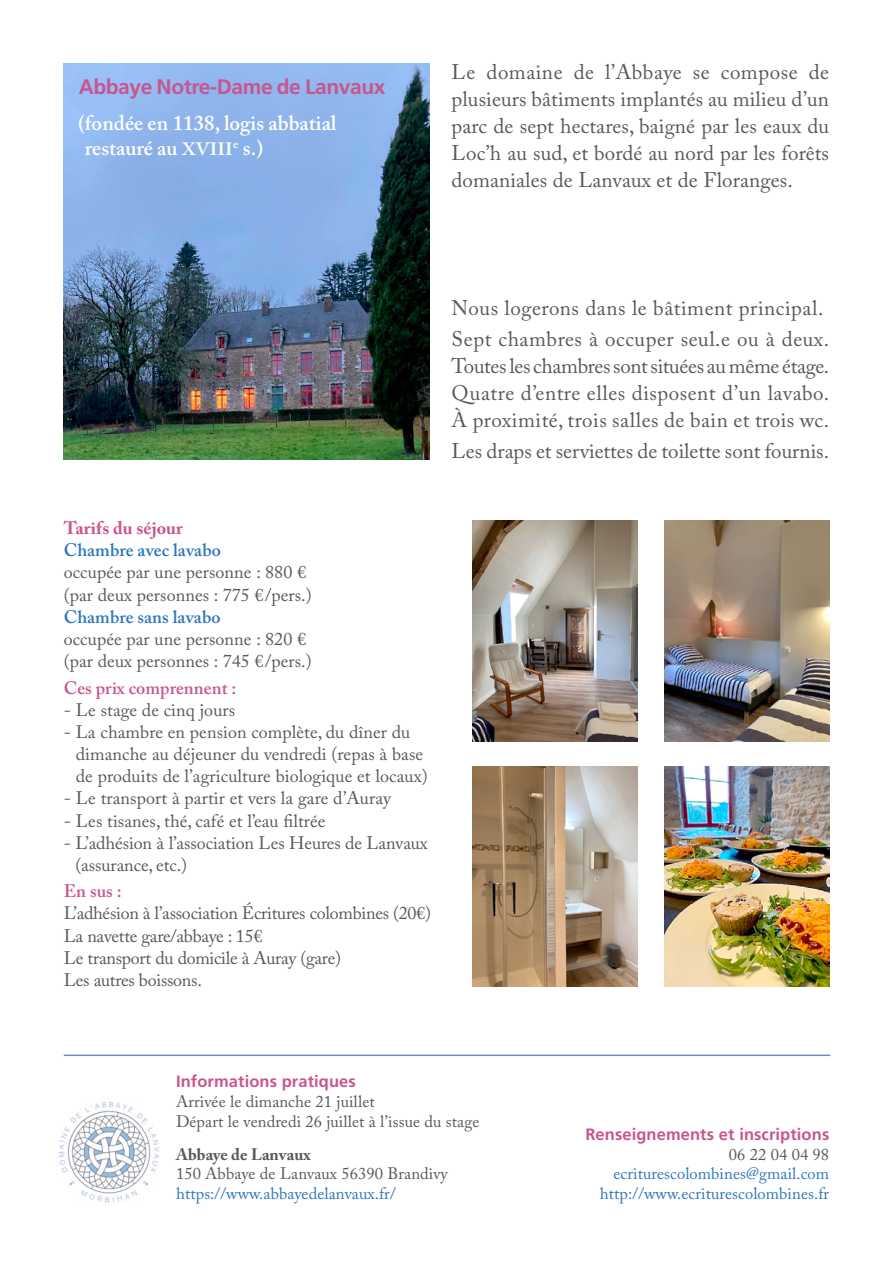
<style>
.page{position:relative;width:893px;height:1263px;background:#fff}
.page>*{position:absolute;margin:0;border:0;box-sizing:border-box;transform-origin:0 0}
.courant_century_goth{font:21px/26.8px "Adobe Caslon Pro";letter-spacing:.015em;color:#57585a;text-align:justify}
.t1{font:600 21px/25.2px "Adobe Caslon Pro";color:#fff}
.t2{font:700 21px "Frutiger CE";letter-spacing:-.02em;color:#c8568e}
.courant_century_goth-2{font:18px/22.2px "Adobe Caslon Pro";letter-spacing:.005em;color:#57585a}
.courant_century_goth-3{font:18px "Adobe Caslon Pro";letter-spacing:-.015em;color:#57585a}
.courant_century_goth-4{font:600 18px "Adobe Caslon Pro";letter-spacing:.005em;color:#2e76bc}
.courant_century_goth-5{font:600 18px "Adobe Caslon Pro";letter-spacing:.005em;color:#c8568e}
.courant_century_goth-6{font:700 18px "Adobe Caslon Pro";letter-spacing:.005em;color:#c8568e}
.courant_century_goth-7{font:16.5px "Adobe Caslon Pro";letter-spacing:.005em;color:#57585a}
.courant_century_goth-8{font:16.5px "Adobe Caslon Pro";letter-spacing:.005em;color:#2e76bc}
.ss_titre_1{font:700 16.5px "Frutiger CE";letter-spacing:.005em;color:#c8568e}
.courant_century_goth-9{font:700 16.5px "Adobe Caslon Pro";letter-spacing:.005em;color:#57585a}
.s1{font-size:17.7px}
</style>
<div class="page">
<img style="left:64px;top:64px;width:365px;height:395px">
<hr style="left:64px;top:1054px;width:766px;height:2px;background:#6189c6">
<img style="left:58px;top:1101px;width:102px;height:102px">
<img style="left:473px;top:521px;width:165px;height:220px">
<img style="left:473px;top:767px;width:165px;height:220px">
<img style="left:664px;top:521px;width:165px;height:220px">
<img style="left:664px;top:767px;width:165px;height:219px">
<p class="t2" style="left:79px;top:74px;width:308px">Abbaye Notre-Dame de Lanvaux</p>
<p class="t1" style="left:85px;top:110px;width:253px;text-indent:-7px">(fondée en 1138, logis abbatial restauré au <span class="s1">XVIII</span><sup>e</sup> s.)</p>
<p class="courant_century_goth" style="left:452px;top:59px;width:379px">Le domaine de l’Abbaye se compose de plusieurs bâtiments implantés au milieu d’un parc de sept hectares, baigné par les eaux du Loc’h au sud, et bordé au nord par les forêts domaniales de Lanvaux et de Floranges.</p>
<p class="courant_century_goth" style="left:452px;top:294px;width:373px">Nous logerons dans le bâtiment principal.</p>
<p class="courant_century_goth" style="left:452px;top:325px;width:379px">Sept chambres à occuper seul.e ou à deux.<br>Toutes les chambres sont situées au même étage.<br>Quatre d’entre elles disposent d’un lavabo.<br>À proximité, trois salles de bain et trois wc.</p>
<p class="courant_century_goth" style="left:452px;top:437px;width:379px">Les draps et serviettes de toilette sont fournis.</p>
<p class="courant_century_goth-6" style="left:64px;top:517px;width:121px">Tarifs du séjour</p>
<p class="courant_century_goth-4" style="left:64px;top:540px;width:159px">Chambre avec lavabo</p>
<p class="courant_century_goth-2" style="left:64px;top:561px;width:244px">occupée par une personne : 880 €</p>
<p class="courant_century_goth-2" style="left:64px;top:583px;width:250px">(par deux personnes : 775 €/pers.)</p>
<p class="courant_century_goth-4" style="left:64px;top:606px;width:158px">Chambre sans lavabo</p>
<p class="courant_century_goth-2" style="left:64px;top:628px;width:244px">occupée par une personne : 820 €</p>
<p class="courant_century_goth-2" style="left:64px;top:650px;width:250px">(par deux personnes : 745 €/pers.)</p>
<p class="courant_century_goth-5" style="left:64px;top:677px;width:174px">Ces prix comprennent :</p>
<p class="courant_century_goth-2" style="left:64px;top:698px;width:173px">- Le stage de cinq jours</p>
<p class="courant_century_goth-2" style="left:76px;top:720px;width:353px;text-indent:-12px">- La chambre en pension complète, du dîner du dimanche au déjeuner du vendredi (repas à base de produits de l’agriculture biologique et locaux)</p>
<p class="courant_century_goth-2" style="left:64px;top:787px;width:329px">- Le transport à partir et vers la gare d’Auray</p>
<p class="courant_century_goth-2" style="left:64px;top:809px;width:263px">- Les tisanes, thé, café et l’eau filtrée</p>
<p class="courant_century_goth-2" style="left:75px;top:831px;width:354px;text-indent:-12px">- L’adhésion à l’association Les Heures de Lanvaux (assurance, etc.)</p>
<p class="courant_century_goth-5" style="left:64px;top:880px;width:59px">En sus :</p>
<p class="courant_century_goth-3" style="left:64px;top:903px;width:369px">L’adhésion à l’association Écritures colombines (20€)</p>
<p class="courant_century_goth-3" style="left:64px;top:925px;width:200px">La navette gare/abbaye : 15€</p>
<p class="courant_century_goth-3" style="left:64px;top:947px;width:279px">Le transport du domicile à Auray (gare)</p>
<p class="courant_century_goth-3" style="left:64px;top:969px;width:140px">Les autres boissons.</p>
<p class="ss_titre_1" style="left:176px;top:1072px;width:181px">Informations pratiques</p>
<p class="courant_century_goth-7" style="left:176px;top:1092px;width:200px">Arrivée le dimanche 21 juillet</p>
<p class="courant_century_goth-7" style="left:176px;top:1112px;width:305px">Départ le vendredi 26 juillet à l’issue du stage</p>
<p class="courant_century_goth-9" style="left:176px;top:1144px;width:136px">Abbaye de Lanvaux</p>
<p class="courant_century_goth-7" style="left:176px;top:1164px;width:273px">150 Abbaye de Lanvaux 56390 Brandivy</p>
<p class="courant_century_goth-8" style="left:176px;top:1184px;width:221px">https://www.abbayedelanvaux.fr/</p>
<p class="ss_titre_1" style="left:585px;top:1124px;width:245px">Renseignements et inscriptions</p>
<p class="courant_century_goth-7" style="left:729px;top:1144px;width:102px">06 22 04 04 98</p>
<p class="courant_century_goth-8" style="left:613px;top:1164px;width:217px">ecriturescolombines@gmail.com</p>
<p class="courant_century_goth-8" style="left:600px;top:1184px;width:231px">http://www.ecriturescolombines.fr</p>
</div>
